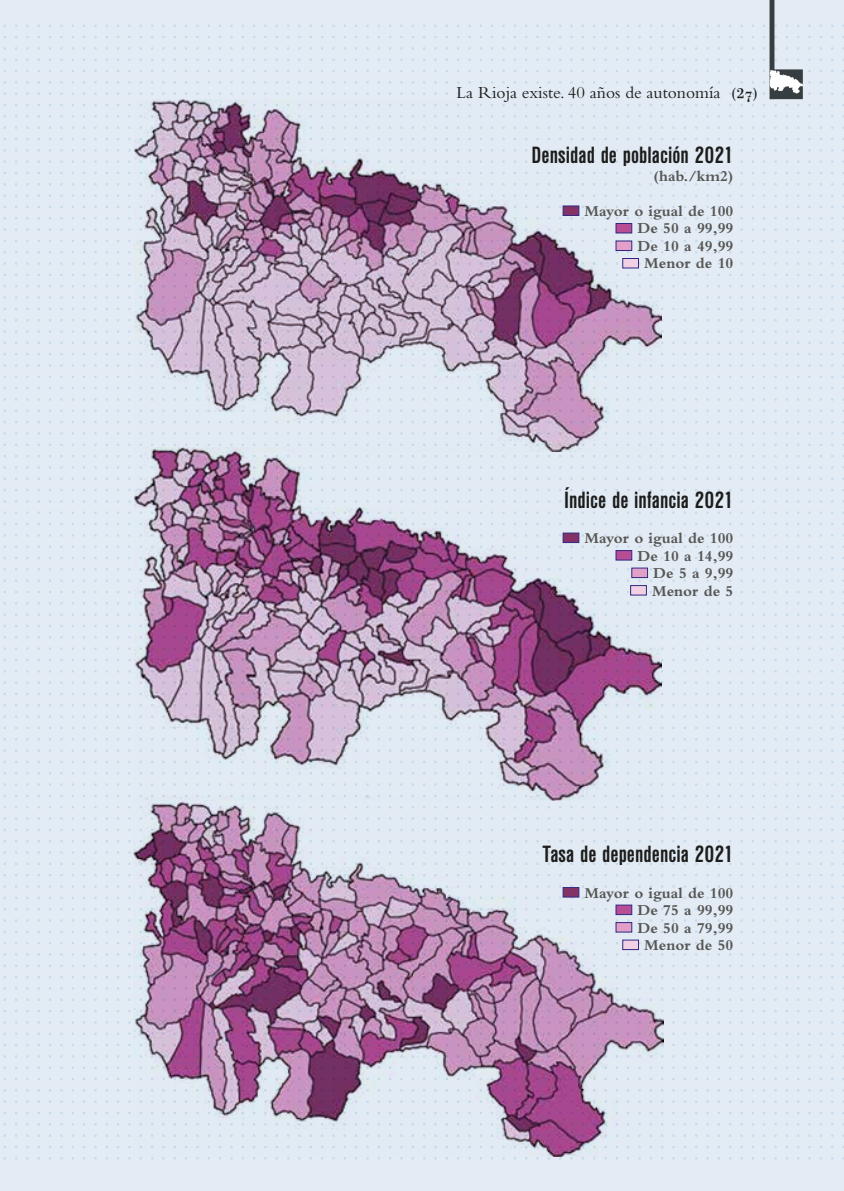
<style>
.page{position:relative;width:844px;height:1191px;background:#fff}
.page>*{position:absolute;margin:0;border:0;box-sizing:border-box;transform-origin:0 0}
.ENTRADILLA{font:700 condensed 24.5px "Nimbus Sans DOT";color:#1d1d1b}
.t1{font:17.5px "Bembo";color:#1d1d1b}
.Pie_de_foto{font:700 15.75px "Bembo";color:#575756}
.s1{font-family:"Katrina";font-size:15.75px}
</style>
<div class="page">
<div style="left:0;top:0;width:843px;height:1191px;background:#e3ecf5"></div>
<img style="left:0;top:0;width:1px;height:462px">
<img style="left:135px;top:100px;width:526px;height:347px">
<img style="left:135px;top:447px;width:526px;height:349px">
<img style="left:133px;top:796px;width:530px;height:360px">
<div style="left:562px;top:205px;width:17px;height:11px;background:#843265;border:1px solid #312783"></div>
<div style="left:615px;top:223px;width:17px;height:10px;background:#b84d95;border:1px solid #312783"></div>
<div style="left:615px;top:240px;width:17px;height:11px;background:#e2a0c8;border:1px solid #312783"></div>
<div style="left:622px;top:258px;width:16px;height:10px;background:#f1d0e3;border:1px solid #312783"></div>
<div style="left:562px;top:887px;width:17px;height:10px;background:#843265;border:1px solid #312783"></div>
<div style="left:615px;top:904px;width:17px;height:11px;background:#b84d95;border:1px solid #312783"></div>
<div style="left:615px;top:922px;width:17px;height:10px;background:#e2a0c8;border:1px solid #312783"></div>
<div style="left:622px;top:939px;width:16px;height:11px;background:#f1d0e3;border:1px solid #312783"></div>
<div style="left:562px;top:532px;width:17px;height:11px;background:#843265;border:1px solid #312783"></div>
<div style="left:615px;top:550px;width:17px;height:10px;background:#b84d95;border:1px solid #312783"></div>
<div style="left:631px;top:567px;width:16px;height:11px;background:#e2a0c8;border:1px solid #312783"></div>
<div style="left:630px;top:585px;width:16px;height:10px;background:#f1d0e3;border:1px solid #312783"></div>
<svg style="left:769px;top:0;width:33px;height:99px"></svg>
<p class="t1" style="left:456px;top:82px;width:302px">La Rioja existe. 40 años de autonomía <span class="s1">(27)</span></p>
<p class="ENTRADILLA" style="left:531px;top:142px;width:203px">Densidad de población 2021</p>
<p class="Pie_de_foto" style="left:653px;top:167px;width:81px">(hab./km2)</p>
<p class="Pie_de_foto" style="left:584px;top:202px;width:150px">Mayor o igual de 100</p>
<p class="Pie_de_foto" style="left:637px;top:220px;width:97px">De 50 a 99,99</p>
<p class="Pie_de_foto" style="left:637px;top:237px;width:97px">De 10 a 49,99</p>
<p class="Pie_de_foto" style="left:644px;top:255px;width:91px">Menor de 10</p>
<p class="ENTRADILLA" style="left:564px;top:486px;width:171px">Índice de infancia 2021</p>
<p class="Pie_de_foto" style="left:584px;top:529px;width:150px">Mayor o igual de 100</p>
<p class="Pie_de_foto" style="left:637px;top:547px;width:97px">De 10 a 14,99</p>
<p class="Pie_de_foto" style="left:653px;top:564px;width:82px">De 5 a 9,99</p>
<p class="Pie_de_foto" style="left:652px;top:582px;width:83px">Menor de 5</p>
<p class="ENTRADILLA" style="left:542px;top:841px;width:192px">Tasa de dependencia 2021</p>
<p class="Pie_de_foto" style="left:584px;top:883px;width:150px">Mayor o igual de 100</p>
<p class="Pie_de_foto" style="left:637px;top:901px;width:97px">De 75 a 99,99</p>
<p class="Pie_de_foto" style="left:637px;top:918px;width:97px">De 50 a 79,99</p>
<p class="Pie_de_foto" style="left:644px;top:936px;width:91px">Menor de 50</p>
</div>
